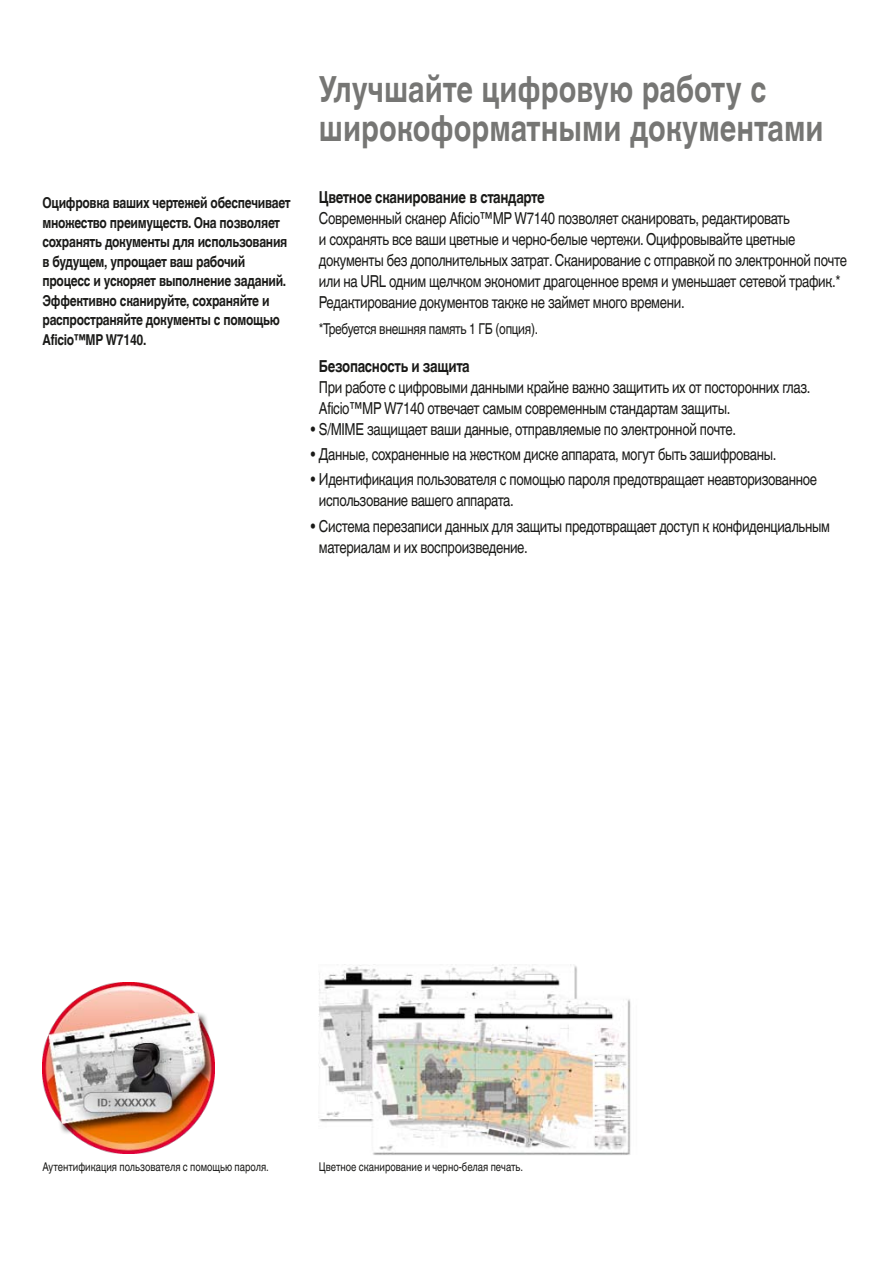
<style>
.page{position:relative;width:893px;height:1263px;background:#fff}
.page>*{position:absolute;margin:0;border:0;box-sizing:border-box;transform-origin:0 0}
.t1{font:700 36px/39px "Helvetica Linotype";color:#767674;scale:.8 1}
.t2{font:16.5px/21px "Helvetica Linotype";letter-spacing:-.025em;color:#1a1a18;scale:.8 1}
.t3{font:700 16.5px "Helvetica Linotype";letter-spacing:-.025em;color:#1a1a18;scale:.8 1}
.t4{font:700 15px/19.5px "Helvetica Linotype";letter-spacing:-.025em;color:#1a1a18;scale:.8 1}
.t5{font:15px "Helvetica Linotype";letter-spacing:-.025em;color:#1a1a18;scale:.8 1}
.t6{font:12px "Helvetica Linotype";color:#1a1a18;scale:.8 1}
</style>
<div class="page">
<img style="left:43px;top:982px;width:171px;height:171px">
<img style="left:319px;top:964px;width:312px;height:191px">
<h1 class="t1" style="left:319px;top:70px;width:632px">Улучшайте цифровую работу с широкоформатными документами</h1>
<p class="t4" style="left:43px;top:193px;width:312px">Оцифровка ваших чертежей обеспечивает множество преимуществ. Она позволяет сохранять документы для использования в будущем, упрощает ваш рабочий процесс и ускоряет выполнение заданий.<br>Эффективно сканируйте, сохраняйте и распространяйте документы с помощью Aficio™MP W7140.</p>
<p class="t3" style="left:319px;top:188px;width:284px">Цветное сканирование в стандарте</p>
<p class="t2" style="left:319px;top:208px;width:662px">Современный сканер Aficio™MP W7140 позволяет сканировать, редактировать<br>и сохранять все ваши цветные и черно-белые чертежи. Оцифровывайте цветные документы без дополнительных затрат. Сканирование с отправкой по электронной почте или на URL одним щелчком экономит драгоценное время и уменьшает сетевой трафик.* Редактирование документов также не займет много времени.</p>
<p class="t5" style="left:319px;top:320px;width:275px">*Требуется внешняя память 1 ГБ (опция).</p>
<p class="t3" style="left:319px;top:356px;width:190px">Безопасность и защита</p>
<p class="t2" style="left:319px;top:377px;width:616px">При работе с цифровыми данными крайне важно защитить их от посторонних глаз.<br>Aficio™MP W7140 отвечает самым современным стандартам защиты.</p>
<p class="t2" style="left:310px;top:419px;width:534px">• S/MIME защищает ваши данные, отправляемые по электронной почте.</p>
<p class="t2" style="left:310px;top:444px;width:584px">• Данные, сохраненные на жестком диске аппарата, могут быть зашифрованы.</p>
<p class="t2" style="left:319px;top:469px;width:624px;text-indent:-9px">• Идентификация пользователя с помощью пароля предотвращает неавторизованное использование вашего аппарата.</p>
<p class="t2" style="left:319px;top:515px;width:640px;text-indent:-9px">• Система перезаписи данных для защиты предотвращает доступ к конфиденциальным материалам и их воспроизведение.</p>
<p class="t6" style="left:43px;top:1160px;width:284px">Аутентификация пользователя с помощью пароля.</p>
<p class="t6" style="left:319px;top:1160px;width:257px">Цветное сканирование и черно-белая печать.</p>
</div>
